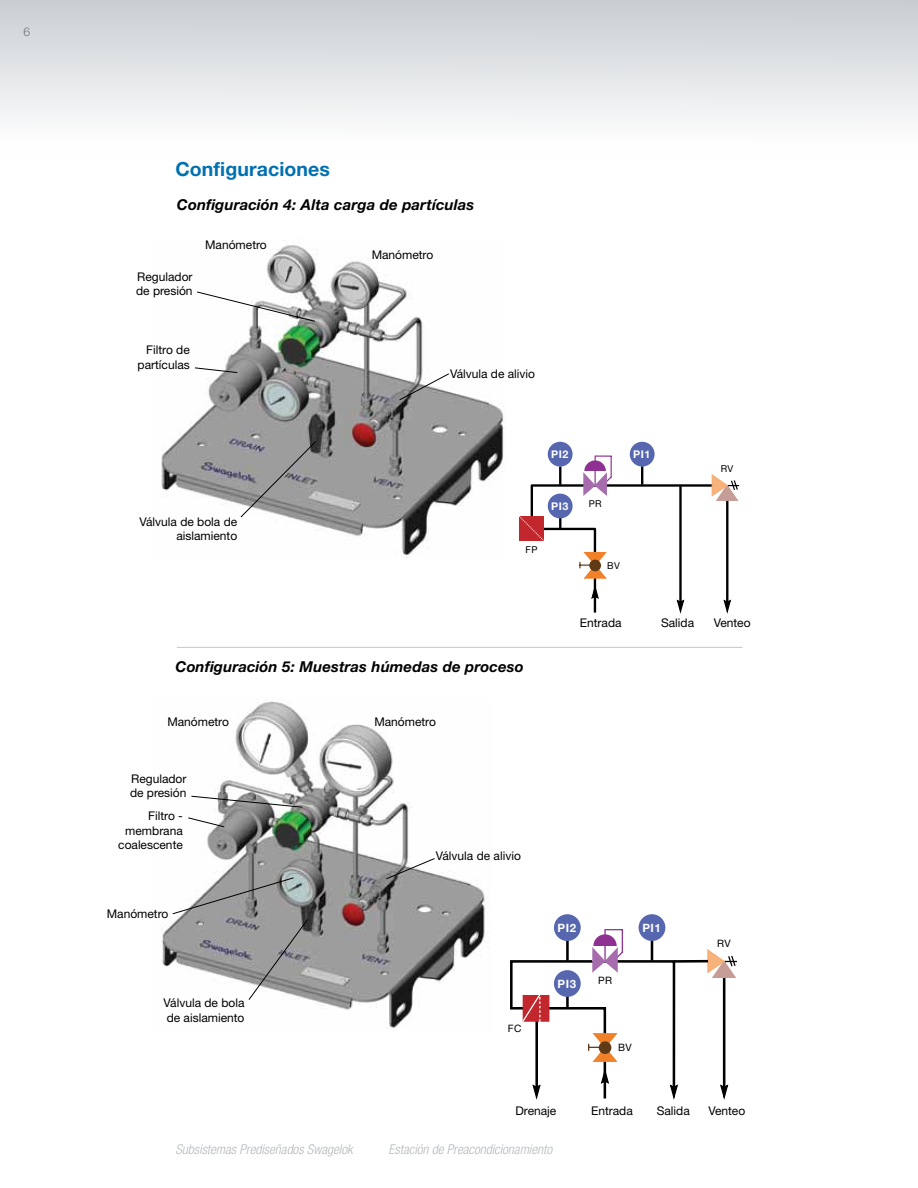
<style>
.page{position:relative;width:918px;height:1188px;background:#fff}
.page>*{position:absolute;margin:0;border:0;box-sizing:border-box;transform-origin:0 0}
.t1{font:700 19.5px "Helvetica Neue LT Std";letter-spacing:.005em;color:#0070af}
.t2{font:italic 700 15px "Helvetica Neue LT Std";letter-spacing:.005em;color:#000}
.t3{font:italic 300 condensed 13.5px "Helvetica Neue LT Std";color:#b4b9bd}
.t4{font:12px/14.4px "Helvetica Neue LT Std";color:#000}
.t5{font:300 12px "Helvetica Neue LT Std";color:#6a737b}
.t6{font:700 11.4px "Helvetica Neue LT Std";letter-spacing:.05em;color:#fff}
.t7{font:700 10.65px "Helvetica Neue LT Std";letter-spacing:.05em;color:#fff}
.t8{font:10.2px "Helvetica Neue LT Std";letter-spacing:.025em;color:#000}
.t9{font:9.45px "Helvetica Neue LT Std";letter-spacing:.025em;color:#000}
</style>
<div class="page">
<hr style="left:177px;top:647px;width:566px;height:1px;background:#c7c8ca">
<div style="left:554px;top:914px;width:27px;height:27px;background:#5667af;border-radius:50%"></div>
<div style="left:639px;top:914px;width:26px;height:27px;background:#5667af;border-radius:50%"></div>
<svg style="left:510px;top:929px;width:168px;height:171px"></svg>
<svg style="left:720px;top:1083px;width:9px;height:16px"></svg>
<hr style="left:723px;top:962px;width:2px;height:127px;background:#000">
<svg style="left:706px;top:949px;width:31px;height:30px"></svg>
<hr style="left:674px;top:960px;width:34px;height:3px;background:#000">
<img style="left:161px;top:701px;width:329px;height:327px">
<svg style="left:191px;top:795px;width:112px;height:13px"></svg>
<svg style="left:187px;top:817px;width:38px;height:11px"></svg>
<svg style="left:172px;top:877px;width:137px;height:124px"></svg>
<svg style="left:385px;top:858px;width:50px;height:22px"></svg>
<div style="left:548px;top:442px;width:25px;height:25px;background:#5667af;border-radius:50%"></div>
<div style="left:630px;top:442px;width:25px;height:25px;background:#5667af;border-radius:50%"></div>
<svg style="left:519px;top:456px;width:221px;height:158px"></svg>
<img style="left:161px;top:240px;width:343px;height:318px">
<svg style="left:196px;top:291px;width:120px;height:31px"></svg>
<svg style="left:194px;top:367px;width:44px;height:6px"></svg>
<svg style="left:240px;top:440px;width:77px;height:78px;background:#99999a"></svg>
<svg style="left:399px;top:373px;width:51px;height:28px"></svg>
<div style="left:0;top:0;width:918px;height:162px;background:linear-gradient(to bottom,#c9ced1,#fff)"></div>
<p class="t5" style="left:24px;top:24px;width:8px">6</p>
<h1 class="t1" style="left:176px;top:157px;width:156px">Configuraciones</h1>
<p class="t2" style="left:177px;top:196px;width:299px">Configuración 4: Alta carga de partículas</p>
<p class="t4" style="left:136px;top:269px;width:58px">Regulador de presión</p>
<p class="t4" style="left:205px;top:237px;width:63px">Manómetro</p>
<p class="t4" style="left:138px;top:343px;width:54px;text-align:right">Filtro de partículas</p>
<p class="t4" style="left:372px;top:247px;width:63px">Manómetro</p>
<p class="t4" style="left:450px;top:366px;width:87px">Válvula de alivio</p>
<p class="t4" style="left:140px;top:514px;width:99px;text-align:right">Válvula de bola de aislamiento</p>
<p class="t7" style="left:551px;top:448px;width:19px">PI2</p>
<p class="t9" style="left:526px;top:544px;width:13px">FP</p>
<p class="t7" style="left:551px;top:500px;width:19px">PI3</p>
<p class="t9" style="left:589px;top:498px;width:14px">PR</p>
<p class="t7" style="left:633px;top:448px;width:19px">PI1</p>
<p class="t9" style="left:607px;top:560px;width:14px">BV</p>
<p class="t9" style="left:721px;top:463px;width:14px">RV</p>
<p class="t2" style="left:176px;top:657px;width:350px">Configuración 5: Muestras húmedas de proceso</p>
<p class="t4" style="left:167px;top:714px;width:63px">Manómetro</p>
<p class="t4" style="left:374px;top:714px;width:63px">Manómetro</p>
<p class="t4" style="left:130px;top:771px;width:58px">Regulador de presión</p>
<p class="t4" style="left:118px;top:808px;width:66px;text-align:right">Filtro - membrana coalescente</p>
<p class="t4" style="left:107px;top:906px;width:63px">Manómetro</p>
<p class="t4" style="left:164px;top:996px;width:82px">Válvula de bola de aislamiento</p>
<p class="t4" style="left:436px;top:849px;width:87px">Válvula de alivio</p>
<p class="t8" style="left:508px;top:1022px;width:15px">FC</p>
<p class="t4" style="left:580px;top:616px;width:43px">Entrada</p>
<p class="t4" style="left:661px;top:616px;width:35px">Salida</p>
<p class="t4" style="left:714px;top:616px;width:38px">Venteo</p>
<p class="t6" style="left:558px;top:921px;width:20px">PI2</p>
<p class="t6" style="left:558px;top:977px;width:20px">PI3</p>
<p class="t8" style="left:598px;top:975px;width:15px">PR</p>
<p class="t6" style="left:642px;top:921px;width:20px">PI1</p>
<p class="t8" style="left:618px;top:1042px;width:15px">BV</p>
<p class="t8" style="left:717px;top:937px;width:15px">RV</p>
<p class="t4" style="left:515px;top:1103px;width:42px">Drenaje</p>
<p class="t4" style="left:591px;top:1103px;width:43px">Entrada</p>
<p class="t4" style="left:657px;top:1103px;width:35px">Salida</p>
<p class="t4" style="left:708px;top:1103px;width:38px">Venteo</p>
<p class="t3" style="left:176px;top:1141px;width:179px">Subsistemas Prediseñados Swagelok</p>
<p class="t3" style="left:389px;top:1141px;width:165px">Estación de Preacondicionamiento</p>
</div>
